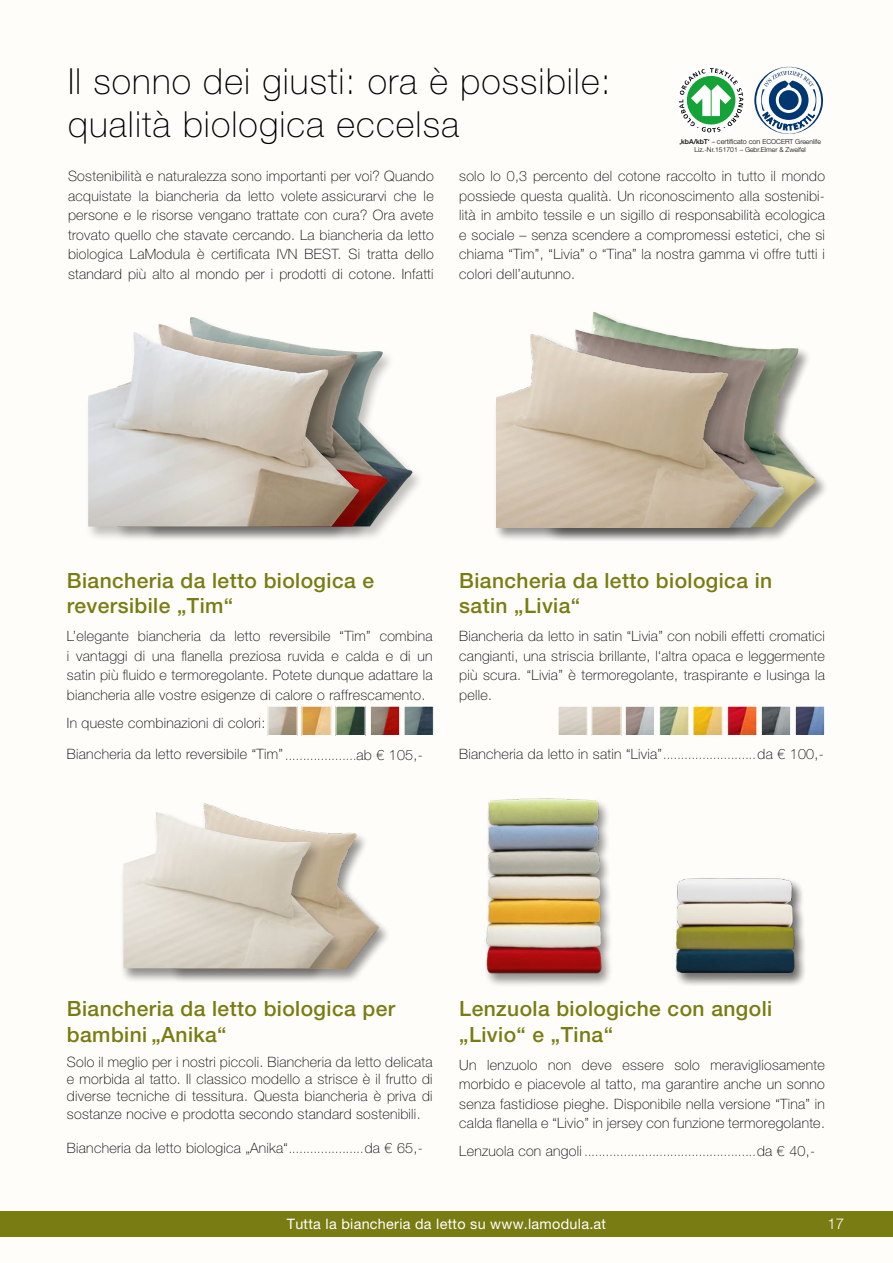
<style>
.page{position:relative;width:893px;height:1263px;background:#fffdf9}
.page>*{position:absolute;margin:0;border:0;box-sizing:border-box;transform-origin:0 0}
.t1{font:100 36px/43.2px "Helvetica Neue LT Pro";letter-spacing:.03em;color:#000}
.t2{font:500 21px/25.2px "Helvetica Neue LT Pro";letter-spacing:.02em;color:#797c12}
.t3{font:300 15px "Helvetica Neue LT Pro";color:#fff}
.t4{font:14.4px "Helvetica Neue LT Pro";letter-spacing:.02em;color:#fff}
.t5{font:100 14.25px/19.5px "Helvetica Neue LT Pro";letter-spacing:.02em;color:#000;text-align:justify}
.t6{font:100 12px "Helvetica Neue LT Pro";color:#000}
.t7{font:300 6.75px/8.1px "Helvetica Neue LT Pro";color:#000;text-align:center}
.s1{font-weight:500}
.s2{font-size:7.2px}
.s3{font-size:12px}
.s4{font-size:14.25px}
</style>
<div class="page">
<img style="left:190px;top:317px;width:223px;height:188px">
<div style="left:115px;top:323px;width:286px;height:219px;background:#000;opacity:.25"></div>
<img style="left:118px;top:324px;width:271px;height:202px">
<div style="left:85px;top:331px;width:287px;height:211px;background:#000;opacity:.25"></div>
<img style="left:88px;top:332px;width:271px;height:194px">
<div style="left:169px;top:804px;width:222px;height:180px;background:#000;opacity:.25"></div>
<img style="left:172px;top:803px;width:213px;height:166px">
<div style="left:120px;top:811px;width:227px;height:172px;background:#000;opacity:.25"></div>
<img style="left:123px;top:812px;width:211px;height:156px">
<img style="left:592px;top:312px;width:225px;height:206px">
<div style="left:550px;top:328px;width:248px;height:215px;background:#000;opacity:.25"></div>
<img style="left:554px;top:329px;width:231px;height:199px">
<div style="left:492px;top:333px;width:278px;height:209px;background:#000;opacity:.25"></div>
<img style="left:496px;top:332px;width:267px;height:195px">
<div style="left:676px;top:65px;width:71px;height:71px;background:#fff;border-radius:35px"></div>
<svg style="left:679px;top:68px;width:64px;height:64px"></svg>
<svg style="left:754px;top:66px;width:70px;height:68px"></svg>
<div style="left:558px;top:706px;width:30px;height:30px;border:1px solid #fff"></div>
<div style="left:591px;top:706px;width:30px;height:30px;border:1px solid #fff"></div>
<img style="left:729px;top:708px;width:26px;height:26px">
<div style="left:727px;top:706px;width:30px;height:30px;border:1px solid #fff"></div>
<img style="left:763px;top:708px;width:26px;height:26px">
<div style="left:761px;top:706px;width:30px;height:30px;border:1px solid #fff"></div>
<img style="left:695px;top:708px;width:26px;height:26px">
<div style="left:693px;top:706px;width:30px;height:30px;border:1px solid #fff"></div>
<img style="left:797px;top:708px;width:26px;height:26px">
<div style="left:795px;top:706px;width:30px;height:30px;border:1px solid #fff"></div>
<img style="left:627px;top:708px;width:26px;height:26px">
<div style="left:625px;top:706px;width:30px;height:30px;border:1px solid #fff"></div>
<img style="left:661px;top:708px;width:26px;height:26px">
<div style="left:659px;top:706px;width:30px;height:30px;border:1px solid #fff"></div>
<div style="left:483px;top:797px;width:131px;height:191px;background:#000;opacity:.25"></div>
<img style="left:483px;top:797px;width:131px;height:180px">
<div style="left:673px;top:877px;width:134px;height:110px;background:#000;opacity:.25"></div>
<img style="left:673px;top:877px;width:127px;height:96px">
<img style="left:270px;top:708px;width:25px;height:26px">
<div style="left:268px;top:706px;width:29px;height:30px;border:1px solid #fff"></div>
<img style="left:372px;top:708px;width:26px;height:26px">
<div style="left:370px;top:706px;width:30px;height:30px;border:1px solid #fff"></div>
<img style="left:406px;top:708px;width:26px;height:26px">
<div style="left:404px;top:706px;width:30px;height:30px;border:1px solid #fff"></div>
<img style="left:304px;top:708px;width:26px;height:26px">
<div style="left:302px;top:706px;width:30px;height:30px;border:1px solid #fff"></div>
<img style="left:338px;top:708px;width:25px;height:26px">
<div style="left:336px;top:706px;width:29px;height:30px;border:1px solid #fff"></div>
<div style="left:0;top:1211px;width:893px;height:26px;background:#797c12"></div>
<h1 class="t1" style="left:68px;top:59px;width:544px">Il sonno dei giusti: ora è possibile: qualità biologica eccelsa</h1>
<p class="t7" style="left:679px;top:138px;width:143px"><span class="s1">‚kbA/kbT‘</span> – <span class="s2">certificato con</span> ECOCERT Greenlife<br>Liz.-Nr.151701 – Gebr.Elmer &amp; Zweifel</p>
<p class="t5" style="left:68px;top:167px;width:367px">Sostenibilità e naturalezza sono importanti per voi? Quando acquistate la biancheria da letto volete assicurarvi che le persone e le risorse vengano trattate con cura? Ora avete trovato quello che stavate cercando. La biancheria da letto biologica LaModula è certificata IVN BEST. Si tratta dello standard più alto al mondo per i prodotti di cotone. Infatti</p>
<p class="t5" style="left:459px;top:167px;width:367px">solo lo 0,3 percento del cotone raccolto in tutto il mondo possiede questa qualità. Un riconoscimento alla sostenibi&shy;lità in ambito tessile e un sigillo di responsabilità ecologica e sociale – senza scendere a compromessi estetici, che si chiama “Tim”, “Livia” o “Tina” la nostra gamma vi offre tutti i colori dell’autunno.</p>
<h2 class="t2" style="left:67px;top:568px;width:309px">Biancheria da letto biologica e reversibile „Tim“</h2>
<p class="t5" style="left:67px;top:626px;width:367px">L’elegante biancheria da letto reversibile “Tim” combina i vantaggi di una flanella preziosa ruvida e calda e di un satin più fluido e termoregolante. Potete dunque adattare la biancheria alle vostre esigenze di calore o raffrescamento.</p>
<p class="t5" style="left:67px;top:713px;width:200px">In queste combinazioni di colori:</p>
<p class="t5" style="left:67px;top:745px;width:357px">Biancheria da letto reversibile “Tim” <span class="s3">....................</span>ab € 105,-</p>
<h2 class="t2" style="left:459px;top:568px;width:315px">Biancheria da letto biologica in satin „Livia“</h2>
<p class="t5" style="left:459px;top:626px;width:367px">Biancheria da letto in satin “Livia” con nobili effetti cromatici cangianti, una striscia brillante, l‘altra opaca e leggermente più scura. “Livia” è termoregolante, traspirante e lusinga la pelle.</p>
<p class="t5" style="left:459px;top:744px;width:366px">Biancheria da letto in satin “Livia”<span class="s3">..........................</span>da € 100,-</p>
<h2 class="t2" style="left:67px;top:996px;width:330px">Biancheria da letto biologica per bambini „Anika“</h2>
<p class="t5" style="left:67px;top:1054px;width:367px;line-height:17.1px">Solo il meglio per i nostri piccoli. Biancheria da letto delicata e morbida al tatto. Il classico modello a strisce è il frutto di diverse tecniche di tessitura. Questa biancheria è priva di sostanze nocive e prodotta secondo standard sostenibili.</p>
<p class="t5" style="left:67px;top:1138px;width:357px">Biancheria da letto biologica „Anika“<span class="s3">.....................</span>da € 65,-</p>
<h2 class="t2" style="left:459px;top:996px;width:314px">Lenzuola biologiche con angoli „Livio“ e „Tina“</h2>
<p class="t5" style="left:459px;top:1055px;width:367px">Un lenzuolo non deve essere solo meravigliosamente morbido e piacevole al tatto, ma garantire anche un sonno senza fastidiose pieghe. Disponibile nella versione “Tina” in calda flanella e “Livio” in jersey con funzione termoregolante.</p>
<p class="t6" style="left:459px;top:1145px;width:357px"><span class="s4">Lenzuola con angoli</span> ................................................<span class="s4">da € 40,-</span></p>
<p class="t4" style="left:287px;top:1215px;width:321px">Tutta la biancheria da letto su www.lamodula.at</p>
<p class="t3" style="left:827px;top:1215px;width:18px">17</p>
</div>
